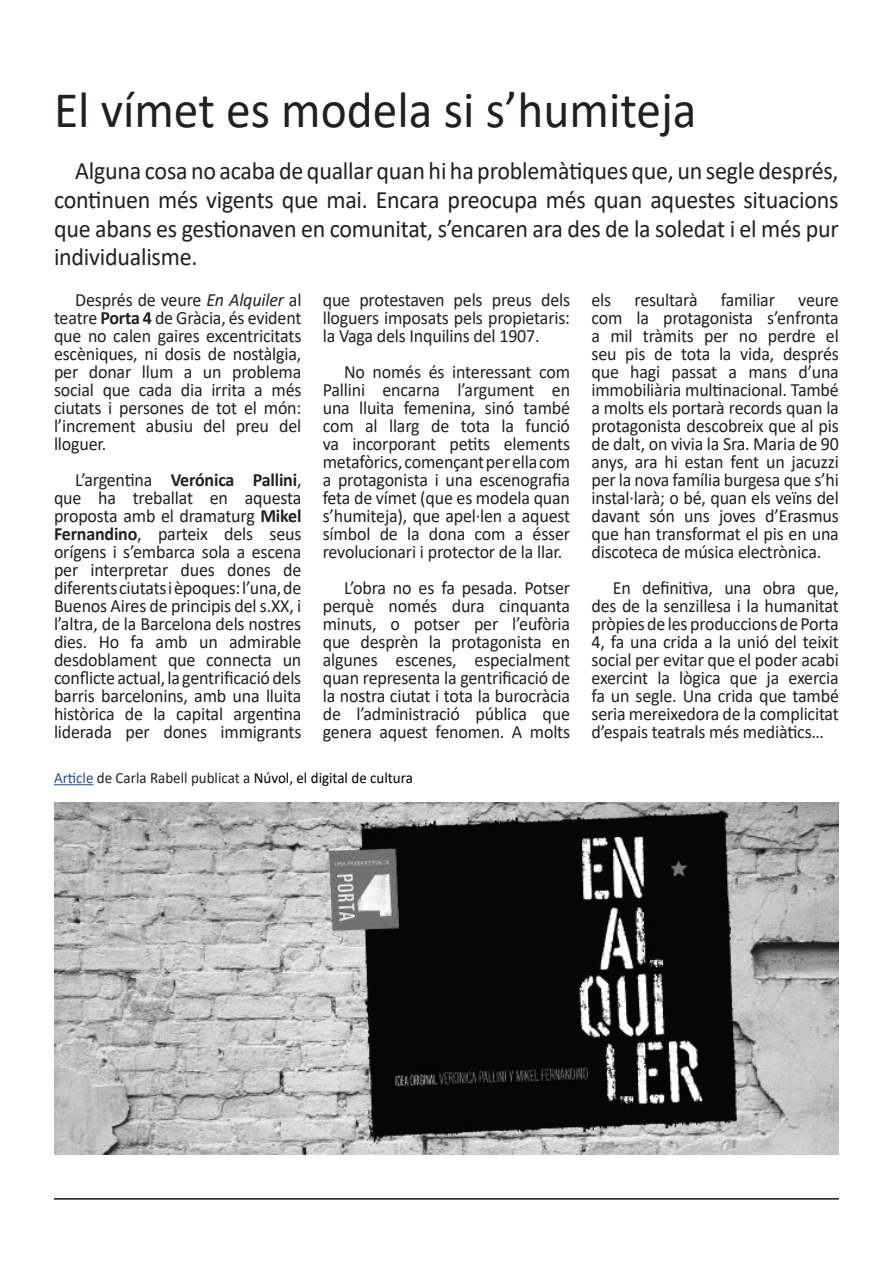
<style>
.page{position:relative;width:893px;height:1263px;background:#fff}
.page>*{position:absolute;margin:0;border:0;box-sizing:border-box;transform-origin:0 0}
.t1{font:51.45px "Calibri";color:#231f20;scale:.96 1}
.t2{font:24.9px/28.8px "Calibri";letter-spacing:-.01em;color:#231f20;text-align:justify;scale:.96 1}
.t3{font:18.75px/18px "Calibri";letter-spacing:-.01em;color:#231f20;text-align:justify;scale:.96 1}
.t4{font:15.6px "Calibri";color:#000;scale:.96 1}
.s1{font-style:italic}
.s2{font-weight:700}
.s3{color:#214a9f}
.s4{color:#231f20}
</style>
<div class="page">
<hr style="left:54px;top:1198px;width:785px;height:1px;background:#231f20">
<hr style="left:54px;top:1199px;width:785px;height:1px;background:#231f20">
<img style="left:54px;top:803px;width:785px;height:351px">
<hr style="left:54px;top:784px;width:40px;height:1px;background:#214a9f">
<p class="t1" style="left:54px;top:74px;width:671px">El vímet es modela si s’humiteja</p>
<p class="t2" style="left:54px;top:156px;width:819px;text-indent:21px">Alguna cosa no acaba de quallar quan hi ha problemàtiques que, un segle després, continuen més vigents que mai. Encara preocupa més quan aquestes situacions que abans es gestionaven en comunitat, s’encaren ara des de la soledat i el més pur individualisme.</p>
<p class="t3" style="left:54px;top:290px;width:259px;text-indent:21px">Després de veure <span class="s1">En Alquiler</span> al teatre <span class="s2">Porta 4</span> de Gràcia, és evident que no calen gaires excentricitats escèniques, ni dosis de nostàlgia, per donar llum a un problema social que cada dia irrita a més ciutats i persones de tot el món: l’increment abusiu del preu del lloguer.</p>
<p class="t3" style="left:54px;top:470px;width:259px;text-indent:21px">L’argentina <span class="s2">Verónica Pallini</span>, que ha treballat en aquesta proposta amb el dramaturg <span class="s2">Mikel Fernandino</span>, parteix dels seus orígens i s’embarca sola a escena per interpretar dues dones de diferents ciutats i èpoques: l’una, de Buenos Aires de principis del s.XX, i l’altra, de la Barcelona dels nostres dies. Ho fa amb un admirable desdoblament que connecta un conflicte actual, la gentrificació dels barris barcelonins, amb una lluita històrica de la capital argentina liderada per dones immigrants</p>
<p class="t3" style="left:323px;top:290px;width:259px">que protestaven pels preus dels lloguers imposats pels propietaris: la Vaga dels Inquilins del 1907.</p>
<p class="t3" style="left:323px;top:362px;width:259px;text-indent:21px">No només és interessant com Pallini encarna l’argument en una lluita femenina, sinó també com al llarg de tota la funció va incorporant petits elements metafòrics, començant per ella com a protagonista i una escenografia feta de vímet (que es modela quan s’humiteja), que apel·len a aquest símbol de la dona com a ésser revolucionari i protector de la llar.</p>
<p class="t3" style="left:323px;top:578px;width:259px;text-indent:21px">L’obra no es fa pesada. Potser perquè només dura cinquanta minuts, o potser per l’eufòria que desprèn la protagonista en algunes escenes, especialment quan representa la gentrificació de la nostra ciutat i tota la burocràcia de l’administració pública que genera aquest fenomen. A molts</p>
<p class="t4" style="left:54px;top:767px;width:375px"><span class="s3">Article</span> <span class="s4">de Carla Rabell publicat a</span> Núvol, el digital de cultura</p>
<p class="t3" style="left:591px;top:290px;width:259px">els resultarà familiar veure com la protagonista s’enfronta a mil tràmits per no perdre el seu pis de tota la vida, després que hagi passat a mans d’una immobiliària multinacional. També a molts els portarà records quan la protagonista descobreix que al pis de dalt, on vivia la Sra. Maria de 90 anys, ara hi estan fent un jacuzzi per la nova família burgesa que s’hi instal·larà; o bé, quan els veïns del davant són uns joves d’Erasmus que han transformat el pis en una discoteca de música electrònica.</p>
<p class="t3" style="left:591px;top:578px;width:259px;text-indent:21px">En definitiva, una obra que, des de la senzillesa i la humanitat pròpies de les produccions de Porta 4, fa una crida a la unió del teixit social per evitar que el poder acabi exercint la lògica que ja exercia fa un segle. Una crida que també seria mereixedora de la complicitat d’espais teatrals més mediàtics…</p>
</div>
